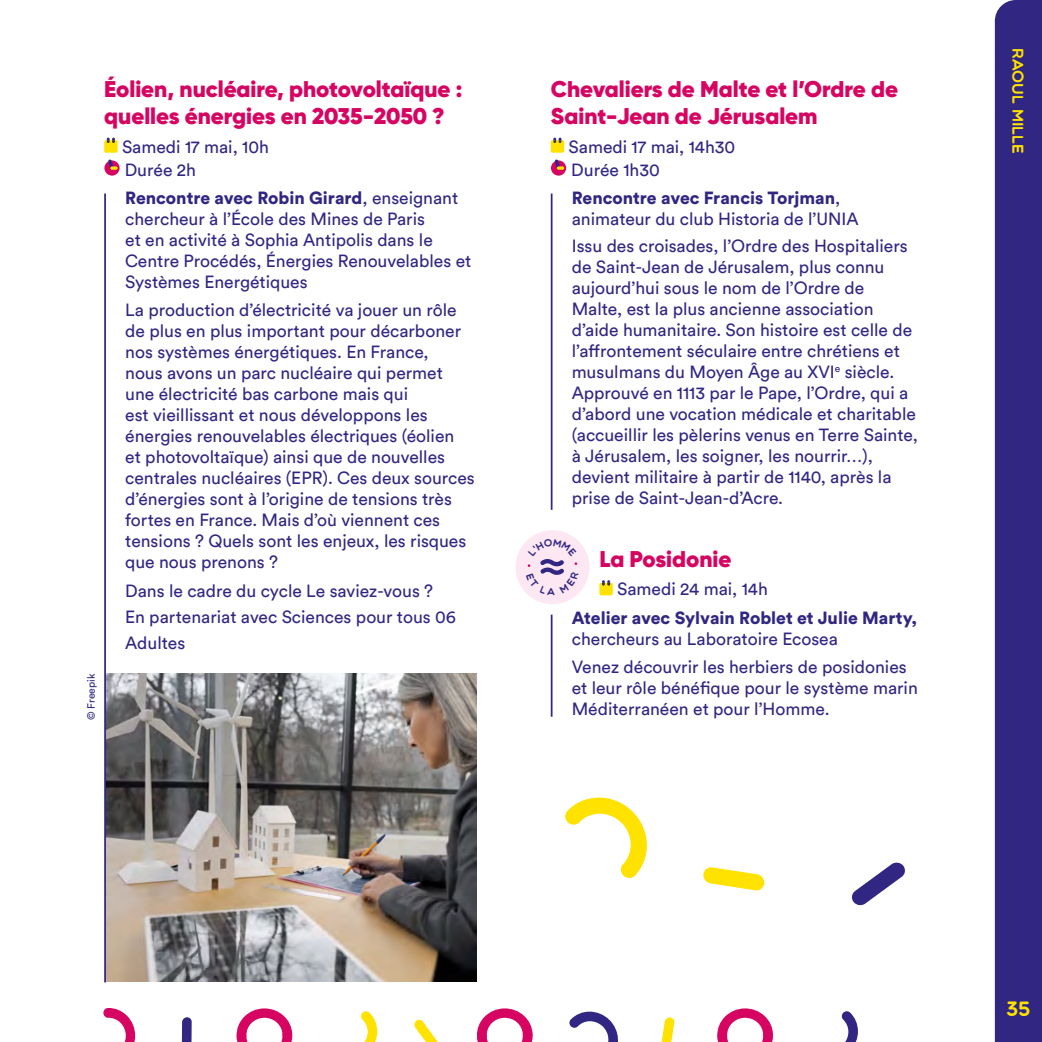
<style>
.page{position:relative;width:1042px;height:1042px;background:#fff}
.page>*{position:absolute;margin:0;border:0;box-sizing:border-box;transform-origin:0 0}
.t1{font:900 22.75px/27.3px "Gilroy";color:#d60561}
.t2{font:21px "Multicolore";color:#ffe200}
.t3{font:17.5px/21px "Circular Std";color:#312783}
.t4{font:900 17.5px "Circular Std";color:#312783}
.t5{font:15.75px "Multicolore";color:#ffe200}
.t6{font:10.5px "Circular Std";color:#312783}
.s1{font-weight:900}
</style>
<div class="page">
<hr style="left:551px;top:193px;width:1px;height:317px;background:#312783">
<hr style="left:551px;top:614px;width:1px;height:103px;background:#312783">
<div style="left:104px;top:140px;width:14px;height:13px;background:#ffe200;border-radius:2px"></div>
<svg style="left:107px;top:138px;width:8px;height:5px"></svg>
<svg style="left:104px;top:160px;width:16px;height:16px"></svg>
<svg style="left:108px;top:159px;width:10px;height:11px"></svg>
<div style="left:551px;top:140px;width:13px;height:13px;background:#ffe200;border-radius:2px"></div>
<svg style="left:553px;top:138px;width:8px;height:5px"></svg>
<svg style="left:551px;top:160px;width:15px;height:16px"></svg>
<svg style="left:555px;top:159px;width:9px;height:11px"></svg>
<div style="left:599px;top:583px;width:14px;height:12px;background:#ffe200;border-radius:2px"></div>
<svg style="left:602px;top:580px;width:8px;height:5px"></svg>
<img style="left:106px;top:673px;width:371px;height:308px">
<hr style="left:104px;top:193px;width:2px;height:789px;background:#312783">
<svg style="left:703px;top:867px;width:61px;height:24px"></svg>
<svg style="left:565px;top:797px;width:82px;height:81px"></svg>
<svg style="left:851px;top:862px;width:54px;height:44px"></svg>
<div style="left:515px;top:530px;width:74px;height:74px;background:#fce7f2;border-radius:50%"></div>
<div style="left:995px;top:0;width:47px;height:1042px;background:#312783"></div>
<svg style="left:841px;top:1011px;width:17px;height:31px"></svg>
<svg style="left:661px;top:1017px;width:14px;height:25px"></svg>
<svg style="left:717px;top:1008px;width:56px;height:34px"></svg>
<svg style="left:569px;top:1011px;width:49px;height:31px"></svg>
<svg style="left:414px;top:1019px;width:24px;height:23px"></svg>
<svg style="left:477px;top:1008px;width:56px;height:34px"></svg>
<svg style="left:361px;top:1011px;width:16px;height:31px"></svg>
<svg style="left:182px;top:1017px;width:10px;height:25px"></svg>
<svg style="left:236px;top:1008px;width:56px;height:34px"></svg>
<svg style="left:103px;top:1008px;width:32px;height:34px"></svg>
<svg style="left:526px;top:538px;width:52px;height:58px"></svg>
<h1 class="t1" style="left:104px;top:75px;width:360px">Éolien, nucléaire, photovoltaïque : quelles énergies en 2035-2050 ?</h1>
<p class="t3" style="left:122px;top:135px;width:149px;line-height:23.3px">Samedi 17 mai, 10h<br>Durée 2h</p>
<p class="t3" style="left:125px;top:187px;width:348px"><span class="s1">Rencontre avec Robin Girard</span>, enseignant chercheur à l’École des Mines de Paris<br>et en activité à Sophia Antipolis dans le Centre Procédés, Énergies Renouvelables et Systèmes Energétiques</p>
<p class="t3" style="left:125px;top:299px;width:351px">La production d’électricité va jouer un rôle de plus en plus important pour décarboner nos systèmes énergétiques. En France,<br>nous avons un parc nucléaire qui permet une électricité bas carbone mais qui<br>est vieillissant et nous développons les énergies renouvelables électriques (éolien<br>et photovoltaïque) ainsi que de nouvelles centrales nucléaires (EPR). Ces deux sources d’énergies sont à l’origine de tensions très fortes en France. Mais d’où viennent ces tensions ? Quels sont les enjeux, les risques que nous prenons ?</p>
<p class="t3" style="left:125px;top:577px;width:332px;line-height:26.2px">Dans le cadre du cycle Le saviez-vous ?<br>En partenariat avec Sciences pour tous 06<br>Adultes</p>
<p class="t6" style="left:85px;top:720px;width:48px;rotate:-90deg">© Freepik</p>
<h1 class="t1" style="left:551px;top:75px;width:349px">Chevaliers de Malte et l’Ordre de<br>Saint-Jean de Jérusalem</h1>
<p class="t3" style="left:568px;top:135px;width:168px;line-height:23.3px">Samedi 17 mai, 14h30<br>Durée 1h30</p>
<p class="t3" style="left:572px;top:187px;width:288px"><span class="s1">Rencontre avec Francis Torjman</span>, animateur du club Historia de l’UNIA</p>
<p class="t3" style="left:572px;top:235px;width:348px">Issu des croisades, l’Ordre des Hospitaliers de Saint-Jean de Jérusalem, plus connu aujourd’hui sous le nom de l’Ordre de Malte, est la plus ancienne association d’aide humanitaire. Son histoire est celle de l’affrontement séculaire entre chrétiens et musulmans du Moyen Âge au XVI<sup>e</sup> siècle.<br>Approuvé en 1113 par le Pape, l’Ordre, qui a d’abord une vocation médicale et charitable (accueillir les pèlerins venus en Terre Sainte, à Jérusalem, les soigner, les nourrir…), devient militaire à partir de 1140, après la prise de Saint-Jean-d’Acre.</p>
<h1 class="t1" style="left:599px;top:545px;width:134px">La Posidonie</h1>
<p class="t3" style="left:617px;top:578px;width:152px">Samedi 24 mai, 14h</p>
<p class="t4" style="left:572px;top:606px;width:347px">Atelier avec Sylvain Roblet et Julie Marty,</p>
<p class="t3" style="left:572px;top:624px;width:336px;line-height:28.3px">chercheurs au Laboratoire Ecosea<br>Venez découvrir les herbiers de posidonies</p>
<p class="t3" style="left:572px;top:677px;width:348px">et leur rôle bénéfique pour le système marin<br>Méditerranéen et pour l’Homme.</p>
<p class="t5" style="left:1027px;top:48px;width:107px;rotate:90deg">Raoul Mille</p>
<p class="t2" style="left:1006px;top:995px;width:26px">35</p>
</div>
